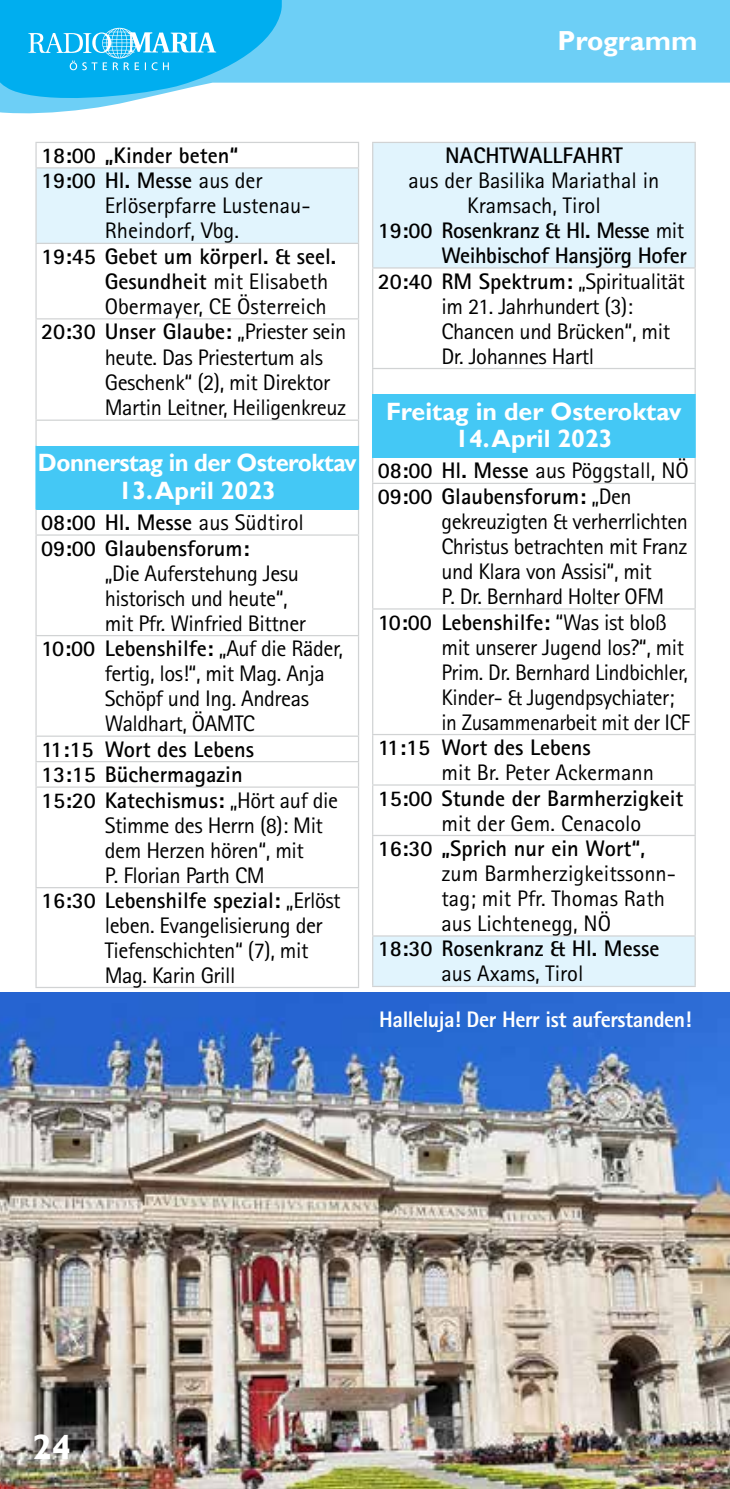
<style>
.page{position:relative;width:730px;height:1489px;background:#fff}
.page>*{position:absolute;margin:0;border:0;box-sizing:border-box;transform-origin:0 0}
.t1{font:700 35px "Gill Sans";color:#fff}
.t2{font:700 27.5px "Gill Sans";color:#fff}
.t3{font:700 25px "Gill Sans";color:#fff}
.t4{font:700 25px "Gill Sans";letter-spacing:-.02em;color:#fff;scale:.95 1}
.t5{font:22.5px/25px "Rotis Sans Serif Pro";letter-spacing:-.02em;color:#000}
.t6{font:700 22.5px/25.5px "Rotis Sans Serif Std";color:#000}
.t7{font:22.5px/25px "Rotis Sans Serif Std";color:#000}
.t8{font:700 22.5px "Rotis Sans Serif Std";letter-spacing:-.02em;color:#000}
.t9{font:800 22.5px "Rotis Sans Serif Pro";letter-spacing:-.02em;color:#fff}
.s1{font-weight:400}
.s2{font-weight:700}
.s3{font-family:"Rotis Sans Serif Pro";font-weight:400}
</style>
<div class="page">
<svg style="left:0;top:0;width:730px;height:114px;fill:#6dcff6"></svg>
<svg style="left:0;top:0;width:283px;height:104px"></svg>
<img style="left:0;top:992px;width:730px;height:496px">
<svg style="left:37px;top:319px;width:321px;height:217px"></svg>
<div style="left:36px;top:168px;width:322px;height:75px;background:#e1f4fd"></div>
<div style="left:36px;top:445px;width:322px;height:64px;background:#44c8f5"></div>
<hr style="left:35px;top:142px;width:324px;height:1px;background:#d1d3d4">
<hr style="left:35px;top:167px;width:324px;height:1px;background:#d1d3d4">
<hr style="left:35px;top:534px;width:324px;height:1px;background:#d1d3d4">
<hr style="left:35px;top:635px;width:324px;height:1px;background:#d1d3d4">
<hr style="left:35px;top:735px;width:324px;height:1px;background:#d1d3d4">
<hr style="left:35px;top:761px;width:324px;height:1px;background:#d1d3d4">
<hr style="left:35px;top:786px;width:324px;height:1px;background:#d1d3d4">
<hr style="left:35px;top:887px;width:324px;height:1px;background:#d1d3d4">
<hr style="left:35px;top:143px;width:2px;height:24px;background:#d1d3d4">
<svg style="left:358px;top:143px;width:1px;height:24px"></svg>
<hr style="left:35px;top:168px;width:2px;height:75px;background:#d1d3d4">
<hr style="left:358px;top:168px;width:1px;height:75px;background:#d1d3d4">
<hr style="left:35px;top:244px;width:2px;height:74px;background:#d1d3d4">
<hr style="left:358px;top:244px;width:1px;height:74px;background:#d1d3d4">
<hr style="left:35px;top:421px;width:2px;height:24px;background:#d1d3d4">
<svg style="left:358px;top:421px;width:1px;height:24px"></svg>
<hr style="left:35px;top:509px;width:2px;height:25px;background:#d1d3d4">
<svg style="left:358px;top:509px;width:1px;height:25px"></svg>
<hr style="left:35px;top:535px;width:2px;height:100px;background:#d1d3d4">
<hr style="left:358px;top:535px;width:1px;height:100px;background:#d1d3d4">
<hr style="left:35px;top:636px;width:2px;height:99px;background:#d1d3d4">
<hr style="left:358px;top:636px;width:1px;height:99px;background:#d1d3d4">
<hr style="left:35px;top:736px;width:2px;height:25px;background:#d1d3d4">
<hr style="left:35px;top:762px;width:2px;height:24px;background:#d1d3d4">
<svg style="left:358px;top:736px;width:1px;height:50px"></svg>
<hr style="left:35px;top:787px;width:2px;height:100px;background:#d1d3d4">
<hr style="left:358px;top:787px;width:1px;height:100px;background:#d1d3d4">
<hr style="left:35px;top:888px;width:2px;height:98px;background:#d1d3d4">
<hr style="left:358px;top:888px;width:1px;height:98px;background:#d1d3d4">
<hr style="left:35px;top:243px;width:324px;height:1px;background:#d1d3d4">
<hr style="left:35px;top:445px;width:2px;height:64px;background:#44c8f5">
<hr style="left:358px;top:445px;width:1px;height:64px;background:#44c8f5">
<hr style="left:35px;top:318px;width:324px;height:1px;background:#d1d3d4">
<hr style="left:35px;top:319px;width:2px;height:100px;background:#d1d3d4">
<hr style="left:358px;top:319px;width:1px;height:100px;background:#d1d3d4">
<hr style="left:35px;top:419px;width:324px;height:2px;background:#d1d3d4">
<hr style="left:35px;top:986px;width:324px;height:2px;background:#d1d3d4">
<svg style="left:373px;top:143px;width:321px;height:842px"></svg>
<div style="left:373px;top:394px;width:322px;height:64px;background:#44c8f5"></div>
<svg style="left:373px;top:484px;width:321px;height:250px"></svg>
<hr style="left:372px;top:368px;width:324px;height:1px;background:#d1d3d4">
<hr style="left:372px;top:482px;width:324px;height:2px;background:#d1d3d4">
<hr style="left:372px;top:608px;width:324px;height:1px;background:#d1d3d4">
<hr style="left:372px;top:734px;width:324px;height:1px;background:#d1d3d4">
<hr style="left:372px;top:784px;width:324px;height:1px;background:#d1d3d4">
<hr style="left:372px;top:834px;width:324px;height:2px;background:#d1d3d4">
<hr style="left:372px;top:935px;width:324px;height:1px;background:#d1d3d4">
<hr style="left:372px;top:985px;width:324px;height:2px;background:#d1d3d4">
<hr style="left:372px;top:268px;width:1px;height:100px;background:#d1d3d4">
<hr style="left:694px;top:268px;width:2px;height:100px;background:#d1d3d4">
<svg style="left:372px;top:369px;width:1px;height:25px"></svg>
<hr style="left:694px;top:369px;width:2px;height:25px;background:#d1d3d4">
<svg style="left:372px;top:458px;width:1px;height:24px"></svg>
<hr style="left:694px;top:458px;width:2px;height:24px;background:#d1d3d4">
<hr style="left:372px;top:484px;width:1px;height:124px;background:#d1d3d4">
<hr style="left:694px;top:484px;width:2px;height:124px;background:#d1d3d4">
<hr style="left:372px;top:609px;width:1px;height:125px;background:#d1d3d4">
<hr style="left:694px;top:609px;width:2px;height:125px;background:#d1d3d4">
<hr style="left:372px;top:735px;width:1px;height:49px;background:#d1d3d4">
<hr style="left:694px;top:735px;width:2px;height:49px;background:#d1d3d4">
<hr style="left:372px;top:785px;width:1px;height:49px;background:#d1d3d4">
<hr style="left:694px;top:785px;width:2px;height:49px;background:#d1d3d4">
<hr style="left:372px;top:836px;width:1px;height:99px;background:#d1d3d4">
<hr style="left:694px;top:836px;width:2px;height:99px;background:#d1d3d4">
<hr style="left:372px;top:936px;width:1px;height:49px;background:#d1d3d4">
<hr style="left:694px;top:936px;width:2px;height:49px;background:#d1d3d4">
<hr style="left:372px;top:394px;width:1px;height:64px;background:#44c8f5">
<hr style="left:694px;top:394px;width:2px;height:64px;background:#44c8f5">
<hr style="left:372px;top:142px;width:324px;height:1px;background:#d1d3d4">
<hr style="left:372px;top:143px;width:1px;height:124px;background:#d1d3d4">
<hr style="left:694px;top:143px;width:2px;height:124px;background:#d1d3d4">
<hr style="left:372px;top:267px;width:324px;height:1px;background:#d1d3d4">
<p class="t2" style="left:557px;top:25px;width:142px">Programm</p>
<p class="t6" style="left:41px;top:142px;width:199px">18:00 „Kinder beten“</p>
<p class="t6" style="left:41px;top:168px;width:223px">19:00 Hl. Messe <span class="s1">aus der</span></p>
<p class="t7" style="left:105px;top:193px;width:207px">Erlöserpfarre Lustenau-</p>
<p class="t7" style="left:105px;top:218px;width:136px">Rheindorf, Vbg.</p>
<p class="t6" style="left:41px;top:243px;width:297px">19:45 Gebet um körperl. &amp; seel.</p>
<p class="t7" style="left:105px;top:268px;width:225px"><span class="s2">Gesundheit</span> mit Elisabeth</p>
<p class="t7" style="left:105px;top:293px;width:224px">Obermayer, CE Österreich</p>
<p class="t6" style="left:41px;top:318px;width:307px">20:30 Unser Glaube: <span class="s3">„Priester sein</span></p>
<p class="t5" style="left:105px;top:344px;width:243px">heute. Das Priestertum als<br>Geschenk“ (2), mit Direktor<br>Martin Leitner, Heiligenkreuz</p>
<p class="t4" style="left:38px;top:448px;width:337px">Donnerstag in der Osteroktav</p>
<p class="t3" style="left:119px;top:475px;width:159px">13. April 2023</p>
<p class="t6" style="left:41px;top:509px;width:264px">08:00 Hl. Messe <span class="s1">aus Südtirol<br></span>09:00 Glaubensforum:</p>
<p class="t5" style="left:105px;top:560px;width:203px">„Die Auferstehung Jesu historisch und heute“, mit Pfr. Winfried Bittner</p>
<p class="t6" style="left:41px;top:635px;width:303px">10:00 Lebenshilfe: <span class="s3">„Auf die Räder,</span></p>
<p class="t5" style="left:105px;top:661px;width:221px">fertig, los!“, mit Mag. Anja<br>Schöpf und Ing. Andreas<br>Waldhart, ÖAMTC</p>
<p class="t6" style="left:41px;top:735px;width:299px">11:15 Wort des Lebens<br>13:15 Büchermagazin<br>15:20 Katechismus: <span class="s3">„Hört auf die</span></p>
<p class="t5" style="left:105px;top:812px;width:220px">Stimme des Herrn (8): Mit dem Herzen hören“, mit<br>P. Florian Parth CM</p>
<p class="t6" style="left:41px;top:887px;width:301px">16:30 Lebenshilfe spezial: <span class="s3">„Erlöst</span></p>
<p class="t5" style="left:105px;top:913px;width:219px">leben. Evangelisierung der<br>Tiefenschichten“ (7), mit<br>Mag. Karin Grill</p>
<p class="t6" style="left:445px;top:142px;width:179px">NACHTWALLFAHRT</p>
<p class="t7" style="left:408px;top:168px;width:252px">aus der Basilika Mariathal in</p>
<p class="t7" style="left:467px;top:193px;width:135px">Kramsach, Tirol</p>
<p class="t8" style="left:378px;top:216px;width:308px">19:00 Rosenkranz &amp; Hl. Messe <span class="s1">mit</span></p>
<p class="t8" style="left:441px;top:241px;width:247px">Weihbischof Hansjörg Hofer</p>
<p class="t6" style="left:378px;top:268px;width:309px">20:40 RM Spektrum: <span class="s3">„Spiritualität</span></p>
<p class="t5" style="left:441px;top:293px;width:230px">im 21. Jahrhundert (3):<br>Chancen und Brücken“, mit<br>Dr. Johannes Hartl</p>
<p class="t3" style="left:386px;top:396px;width:297px">Freitag in der Osteroktav</p>
<p class="t3" style="left:455px;top:424px;width:159px">14. April 2023</p>
<p class="t6" style="left:378px;top:457px;width:313px">08:00 Hl. Messe <span class="s1">aus Pöggstall, NÖ<br></span>09:00 Glaubensforum: <span class="s3">„Den</span></p>
<p class="t5" style="left:441px;top:509px;width:248px">gekreuzigten &amp; verherrlichten<br>Christus betrachten mit Franz und Klara von Assisi“, mit<br>P. Dr. Bernhard Holter OFM</p>
<p class="t6" style="left:378px;top:608px;width:291px">10:00 Lebenshilfe: <span class="s3">“Was ist bloß</span></p>
<p class="t5" style="left:441px;top:634px;width:250px">mit unserer Jugend los?“, mit<br>Prim. Dr. Bernhard Lindbichler,<br>Kinder- &amp; Jugendpsychiater; in Zusammenarbeit mit der ICF</p>
<p class="t6" style="left:378px;top:734px;width:215px">11:15 Wort des Lebens</p>
<p class="t7" style="left:441px;top:759px;width:214px">mit Br. Peter Ackermann</p>
<p class="t6" style="left:378px;top:784px;width:307px">15:00 Stunde der Barmherzigkeit</p>
<p class="t7" style="left:441px;top:810px;width:201px">mit der Gem. Cenacolo</p>
<p class="t6" style="left:378px;top:835px;width:269px">16:30 „Sprich nur ein Wort“,</p>
<p class="t7" style="left:441px;top:860px;width:236px">zum Barmherzigkeitssonn&shy;tag; mit Pfr. Thomas Rath aus Lichtenegg, NÖ</p>
<p class="t6" style="left:378px;top:935px;width:283px">18:30 Rosenkranz &amp; Hl. Messe</p>
<p class="t7" style="left:441px;top:961px;width:144px">aus Axams, Tirol</p>
<p class="t9" style="left:379px;top:1005px;width:314px">Halleluja! Der Herr ist auferstanden!</p>
<h1 class="t1" style="left:32px;top:1426px;width:40px">24</h1>
</div>
